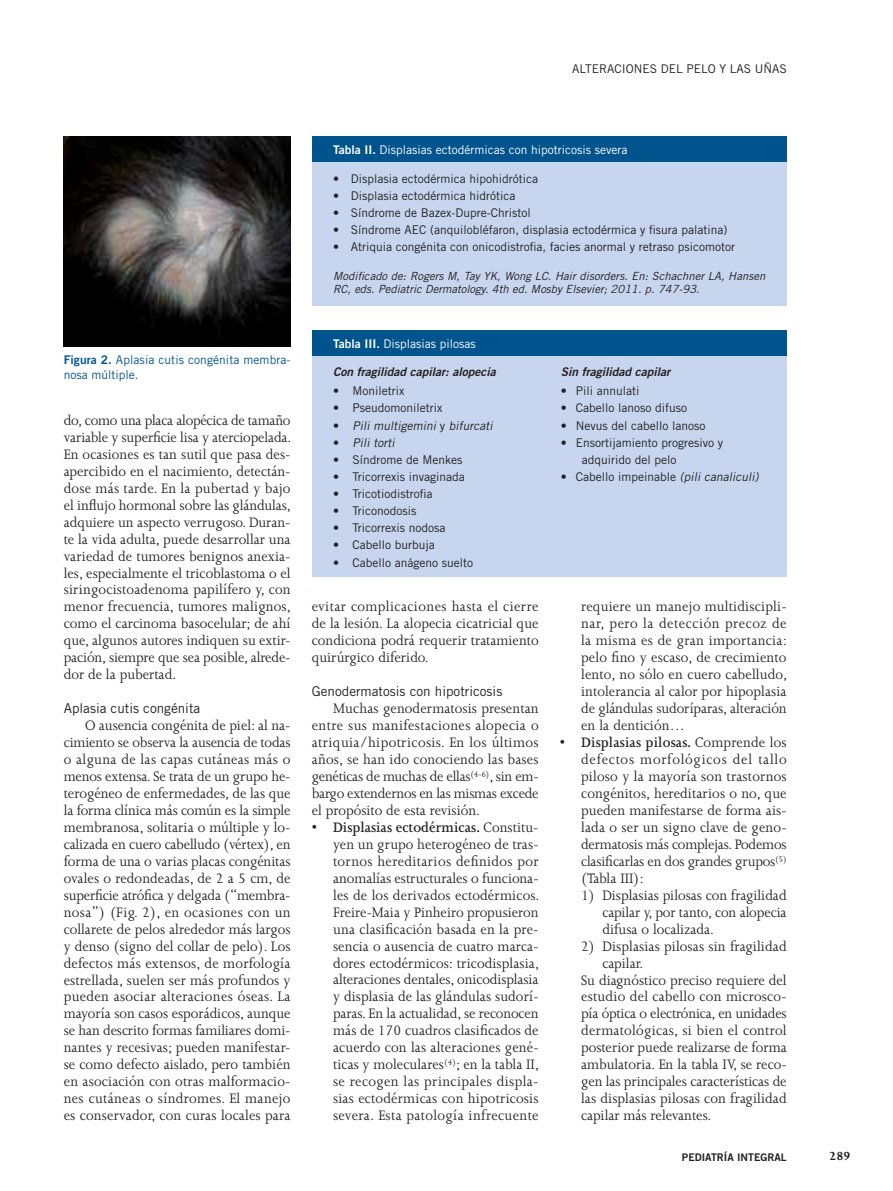
<style>
.page{position:relative;width:893px;height:1191px;background:#fff}
.page>*{position:absolute;margin:0;border:0;box-sizing:border-box;transform-origin:0 0}
.t1{font:15.75px/17px "Joanna MT Std";color:#231f20;text-align:justify;scale:.95 1}
.t2{font:15.75px "Joanna MT Std";letter-spacing:.02em;color:#231f20;scale:.95 1}
.t3{font:13.5px "Trade Gothic";color:#231f20}
.t4{font:700 13.5px "Joanna MT Std";color:#231f20}
.t5{font:12px "Trade Gothic";color:#231f20}
.t6{font:12px "Trade Gothic";color:#fff}
.t7{font:12px/15px "Trade Gothic";letter-spacing:.005em;color:#00548e}
.t8{font:italic 12px "Trade Gothic Bold Two";color:#231f20}
.t9{font:italic 12px "Trade Gothic";color:#231f20}
.t10{font:italic 11.25px/13.5px "Trade Gothic";letter-spacing:.005em;color:#231f20}
.t11{font:10.5px "Trade Gothic Bold Two";color:#231f20}
.s1{font-family:"Trade Gothic Bold Two"}
.s2{font-style:normal}
.s3{font-style:italic}
.s4{font-weight:600}
</style>
<div class="page">
<img style="left:64px;top:136px;width:227px;height:210px">
<div style="left:312px;top:162px;width:475px;height:143px;background:#c7d5ee"></div>
<div style="left:312px;top:136px;width:475px;height:26px;background:#00548e"></div>
<div style="left:312px;top:356px;width:475px;height:221px;background:#c7d5ee"></div>
<div style="left:312px;top:330px;width:475px;height:26px;background:#00548e"></div>
<p class="t5" style="left:572px;top:64px;width:216px">ALTERACIONES DEL PELO Y LAS UÑAS</p>
<p class="t7" style="left:64px;top:353px;width:228px"><span class="s1">Figura 2.</span> Aplasia cutis congénita membra&shy;nosa múltiple.</p>
<p class="t1" style="left:64px;top:413px;width:241px">do, como una placa alopécica de tamaño variable y superficie lisa y aterciopelada.<br>En ocasiones es tan sutil que pasa des&shy;apercibido en el nacimiento, detectán&shy;dose más tarde. En la pubertad y bajo el influjo hormonal sobre las glándulas, adquiere un aspecto verrugoso. Duran&shy;te la vida adulta, puede desarrollar una variedad de tumores benignos anexia&shy;les, especialmente el tricoblastoma o el siringocistoadenoma papilífero y, con menor frecuencia, tumores malignos, como el carcinoma basocelular; de ahí que, algunos autores indiquen su extir&shy;pación, siempre que sea posible, alrede&shy;dor de la pubertad.</p>
<p class="t3" style="left:64px;top:703px;width:138px">Aplasia cutis congénita</p>
<p class="t1" style="left:64px;top:718px;width:240px;text-indent:21px">O ausencia congénita de piel: al na&shy;cimiento se observa la ausencia de todas o alguna de las capas cutáneas más o menos extensa. Se trata de un grupo he&shy;terogéneo de enfermedades, de las que la forma clínica más común es la simple membranosa, solitaria o múltiple y lo&shy;calizada en cuero cabelludo (vértex), en forma de una o varias placas congénitas ovales o redondeadas, de 2 a 5 cm, de superficie atrófica y delgada (“membra&shy;nosa”) (Fig. 2), en ocasiones con un collarete de pelos alrededor más largos y denso (signo del collar de pelo). Los defectos más extensos, de morfología estrellada, suelen ser más profundos y pueden asociar alteraciones óseas. La mayoría son casos esporádicos, aunque se han descrito formas familiares domi&shy;nantes y recesivas; pueden manifestar&shy;se como defecto aislado, pero también en asociación con otras malformacio&shy;nes cutáneas o síndromes. El manejo es conservador, con curas locales para</p>
<p class="t6" style="left:333px;top:145px;width:296px"><span class="s1">Tabla II.</span> Displasias ectodérmicas con hipotricosis severa</p>
<p class="t5" style="left:333px;top:174px;width:207px">• Displasia ectodérmica hipohidrótica</p>
<p class="t5" style="left:333px;top:191px;width:184px">• Displasia ectodérmica hidrótica</p>
<p class="t5" style="left:333px;top:208px;width:199px">• Síndrome de Bazex-Dupre-Christol</p>
<p class="t5" style="left:333px;top:226px;width:396px">• Síndrome AEC (anquilobléfaron, displasia ectodérmica y fisura palatina)</p>
<p class="t5" style="left:333px;top:243px;width:403px">• Atriquia congénita con onicodistrofia, facies anormal y retraso psicomotor</p>
<p class="t10" style="left:333px;top:270px;width:434px">Modificado de: Rogers M, Tay YK, Wong LC. Hair disorders. En: Schachner LA, Hansen<br>RC, eds. Pediatric Dermatology. 4th ed. Mosby Elsevier; 2011. p. 747-93.</p>
<p class="t6" style="left:333px;top:339px;width:144px"><span class="s1">Tabla III.</span> Displasias pilosas</p>
<p class="t8" style="left:333px;top:367px;width:164px">Con fragilidad capilar: alopecia</p>
<p class="t8" style="left:561px;top:367px;width:111px">Sin fragilidad capilar</p>
<p class="t5" style="left:333px;top:386px;width:73px">• Moniletrix</p>
<p class="t5" style="left:561px;top:386px;width:80px">• Pili annulati</p>
<p class="t5" style="left:333px;top:404px;width:111px">• Pseudomoniletrix</p>
<p class="t5" style="left:561px;top:404px;width:128px">• Cabello lanoso difuso</p>
<p class="t9" style="left:333px;top:421px;width:163px"><span class="s2">•</span> Pili multigemini <span class="s2">y</span> bifurcati</p>
<p class="t5" style="left:561px;top:421px;width:146px">• Nevus del cabello lanoso</p>
<p class="t9" style="left:333px;top:438px;width:65px"><span class="s2">•</span> Pili torti</p>
<p class="t5" style="left:561px;top:438px;width:164px">• Ensortijamiento progresivo y</p>
<p class="t5" style="left:333px;top:455px;width:131px">• Síndrome de Menkes</p>
<p class="t5" style="left:582px;top:455px;width:96px">adquirido del pelo</p>
<p class="t5" style="left:333px;top:472px;width:133px">• Tricorrexis invaginada</p>
<p class="t5" style="left:561px;top:472px;width:201px">• Cabello impeinable <span class="s3">(pili canaliculi)</span></p>
<p class="t5" style="left:333px;top:489px;width:101px">• Tricotiodistrofia</p>
<p class="t5" style="left:333px;top:506px;width:85px">• Triconodosis</p>
<p class="t5" style="left:333px;top:523px;width:114px">• Tricorrexis nodosa</p>
<p class="t5" style="left:333px;top:541px;width:103px">• Cabello burbuja</p>
<p class="t5" style="left:333px;top:558px;width:141px">• Cabello anágeno suelto</p>
<p class="t1" style="left:312px;top:600px;width:240px">evitar complicaciones hasta el cierre de la lesión. La alopecia cicatricial que condiciona podrá requerir tratamiento quirúrgico diferido.</p>
<p class="t3" style="left:312px;top:686px;width:192px">Genodermatosis con hipotricosis</p>
<p class="t1" style="left:312px;top:701px;width:240px;text-indent:21px">Muchas genodermatosis presentan entre sus manifestaciones alopecia o atriquia/hipotricosis. En los últimos años, se han ido conociendo las bases genéticas de muchas de ellas<sup>(4-6)</sup>, sin em&shy;bargo extendernos en las mismas excede el propósito de esta revisión.</p>
<p class="t1" style="left:333px;top:820px;width:218px;text-indent:-21px">• <span class="s4">Displasias ectodérmicas.</span> Constitu&shy;yen un grupo heterogéneo de tras&shy;tornos hereditarios definidos por anomalías estructurales o funciona&shy;les de los derivados ectodérmicos.<br>Freire-Maia y Pinheiro propusieron una clasificación basada en la pre&shy;sencia o ausencia de cuatro marca&shy;dores ectodérmicos: tricodisplasia, alteraciones dentales, onicodisplasia y displasia de las glándulas sudorí&shy;paras. En la actualidad, se reconocen más de 170 cuadros clasificados de acuerdo con las alteraciones gené&shy;ticas y moleculares<sup>(4)</sup>; en la tabla II, se recogen las principales displa&shy;sias ectodérmicas con hipotricosis severa. Esta patología infrecuente</p>
<p class="t1" style="left:581px;top:600px;width:218px">requiere un manejo multidiscipli&shy;nar, pero la detección precoz de la misma es de gran importancia: pelo fino y escaso, de crecimiento lento, no sólo en cuero cabelludo, intolerancia al calor por hipoplasia de glándulas sudoríparas, alteración en la dentición…</p>
<p class="t1" style="left:581px;top:735px;width:218px;text-indent:-21px">• <span class="s4">Displasias pilosas.</span> Comprende los defectos morfológicos del tallo piloso y la mayoría son trastornos congénitos, hereditarios o no, que pueden manifestarse de forma ais&shy;lada o ser un signo clave de geno&shy;dermatosis más complejas. Podemos clasificarlas en dos grandes grupos<sup>(5) </sup>(Tabla III):</p>
<p class="t1" style="left:602px;top:888px;width:195px;text-indent:-21px">1) Displasias pilosas con fragilidad capilar y, por tanto, con alopecia difusa o localizada.</p>
<p class="t1" style="left:581px;top:939px;width:218px">2) Displasias pilosas sin fragilidad</p>
<p class="t1" style="left:602px;top:955px;width:45px">capilar.</p>
<p class="t1" style="left:581px;top:972px;width:218px">Su diagnóstico preciso requiere del</p>
<p class="t1" style="left:581px;top:989px;width:218px">estudio del cabello con microsco-</p>
<p class="t1" style="left:581px;top:1006px;width:218px">pía óptica o electrónica, en unidades</p>
<p class="t2" style="left:581px;top:1025px;width:218px">dermatológicas, si bien el control</p>
<p class="t1" style="left:581px;top:1040px;width:218px">posterior puede realizarse de forma</p>
<p class="t1" style="left:581px;top:1057px;width:218px">ambulatoria. En la tabla IV, se reco-</p>
<p class="t1" style="left:581px;top:1074px;width:218px">gen las principales características de</p>
<p class="t1" style="left:581px;top:1091px;width:218px">las displasias pilosas con fragilidad</p>
<p class="t1" style="left:581px;top:1108px;width:138px">capilar más relevantes.</p>
<p class="t11" style="left:682px;top:1153px;width:106px">PEDIATRÍA INTEGRAL</p>
<p class="t4" style="left:829px;top:1151px;width:23px">289</p>
</div>
